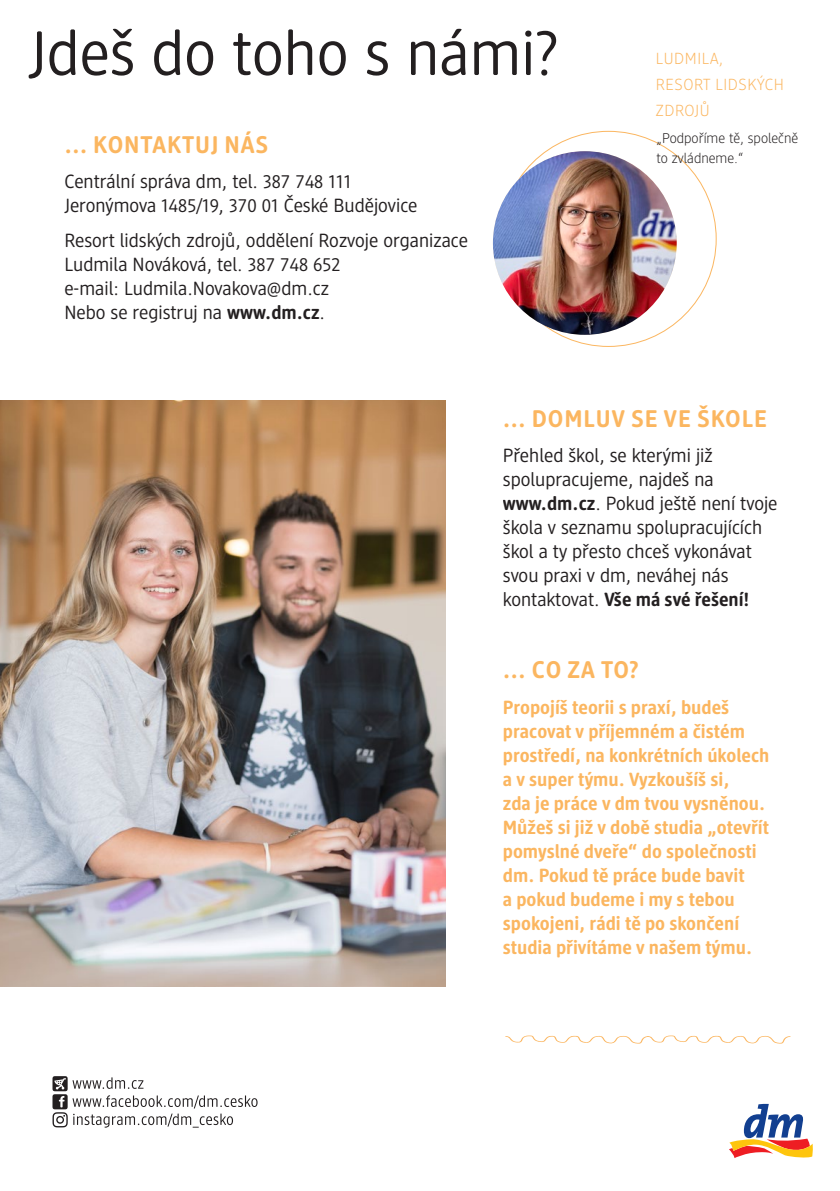
<style>
.page{position:relative;width:840px;height:1191px;background:#fff}
.page>*{position:absolute;margin:0;border:0;box-sizing:border-box;transform-origin:0 0}
.t1{font:62px "DM Brand";color:#231f20}
.t2{font:44.6px "Thinpaw";color:#fbb660;scale:1.66 1}
.t3{font:700 24px "DM Brand";letter-spacing:.04em;color:#fbb660}
.t4{font:19px/24px "DM Brand";color:#231f20}
.t5{font:700 19px/24px "DM Brand";color:#fbb660}
.t6{font:300 16px/26px "DM Brand";letter-spacing:.04em;color:#fbb660}
.t7{font:300 14px/20px "DM Brand";color:#231f20}
.s1{font-weight:700}
</style>
<div class="page">
<img style="left:0;top:401px;width:445px;height:585px">
<svg style="left:52px;top:1076px;width:205px;height:51px"></svg>
<img style="left:492px;top:151px;width:184px;height:184px;border-radius:92px">
<svg style="left:729px;top:1103px;width:84px;height:55px"></svg>
<h1 class="t1" style="left:28px;top:14px;width:531px">Jdeš do toho s námi?</h1>
<p class="t3" style="left:64px;top:129px;width:205px">... KONTAKTUJ NÁS</p>
<p class="t4" style="left:64px;top:169px;width:354px">Centrální správa dm, tel. 387 748 111<br>Jeronýmova 1485/19, 370 01 České Budějovice</p>
<p class="t4" style="left:64px;top:228px;width:405px">Resort lidských zdrojů, oddělení Rozvoje organizace Ludmila Nováková, tel. 387 748 652<br>e-mail: Ludmila.Novakova@dm.cz<br>Nebo se registruj na <span class="s1">www.dm.cz</span>.</p>
<p class="t6" style="left:655px;top:45px;width:130px">LUDMILA,<br>RESORT LIDSKÝCH<br>ZDROJŮ</p>
<p class="t7" style="left:656px;top:128px;width:143px">„Podpoříme tě, společně to zvládneme.“</p>
<p class="t3" style="left:502px;top:403px;width:265px">... DOMLUV SE VE ŠKOLE</p>
<p class="t4" style="left:502px;top:443px;width:276px">Přehled škol, se kterými již spolupracujeme, najdeš na <span class="s1">www.dm.cz</span>. Pokud ještě není tvoje škola v seznamu spolupracujících škol a ty přesto chceš vykonávat svou praxi v dm, neváhej nás kontaktovat. <span class="s1">Vše má své řešení!</span></p>
<p class="t3" style="left:502px;top:655px;width:137px">... CO ZA TO?</p>
<p class="t5" style="left:502px;top:694px;width:268px">Propojíš teorii s praxí, budeš pracovat v příjemném a čistém prostředí, na konkrétních úkolech a v super týmu. Vyzkoušíš si,<br>zda je práce v dm tvou vysněnou.<br>Můžeš si již v době studia „otevřít pomyslné dveře“ do společnosti dm. Pokud tě práce bude bavit<br>a pokud budeme i my s tebou spokojeni, rádi tě po skončení studia přivítáme v našem týmu.</p>
<h2 class="t2" style="left:505px;top:1005px;width:172px">┎┎</h2>
</div>
